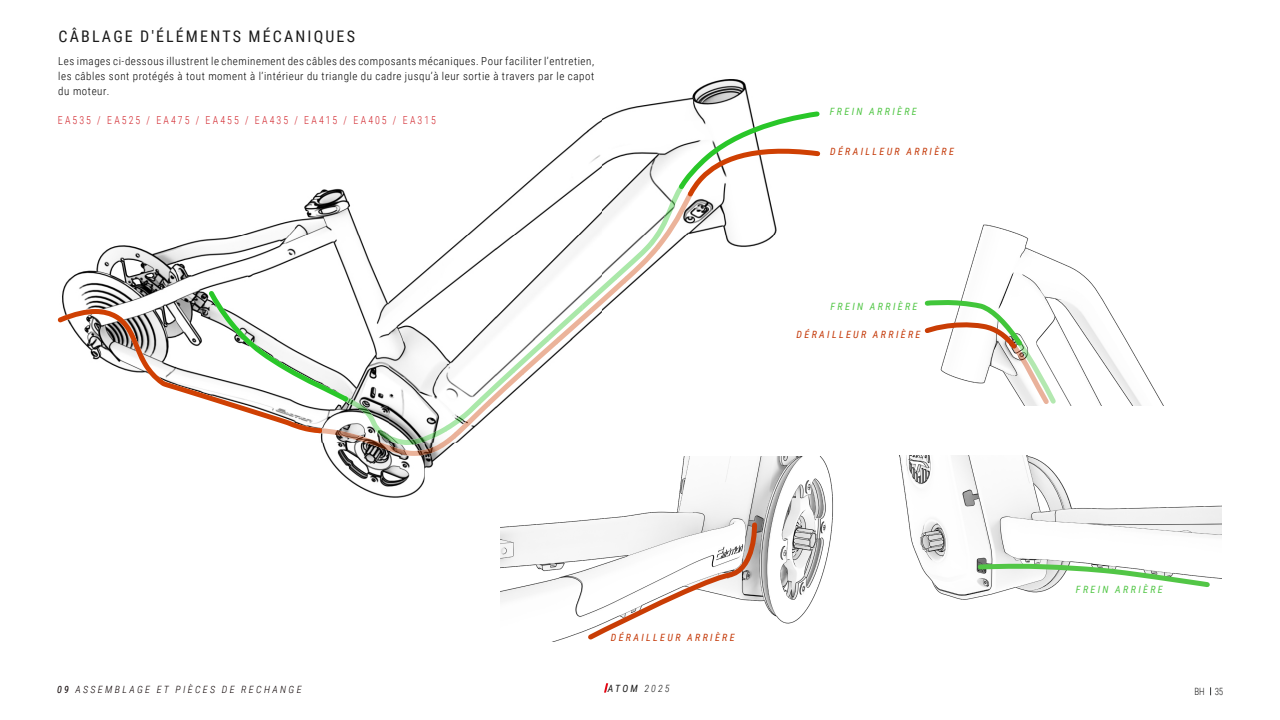
<style>
.page{position:relative;width:1280px;height:720px;background:#fff}
.page>*{position:absolute;margin:0;border:0;box-sizing:border-box;transform-origin:0 0}
.TITULOS_SECUNDARIOS{font:16px "Roboto Condensed";letter-spacing:.135em;color:#1a1a1a}
.texto{font:300 11px/15px "Roboto Condensed";letter-spacing:.05em;color:#000;text-align:justify}
.referencia_bici{font:300 11px "Roboto Condensed";letter-spacing:.21em;color:#d1232a;scale:.9 1}
.pie_gama{font:italic 10px "Roboto Condensed";letter-spacing:.235em;color:#c43908}
.pie_gama-2{font:italic 10px "Roboto Condensed";letter-spacing:.235em;color:#52c646}
.pie_gama-3{font:italic 300 10px "Roboto Condensed";letter-spacing:.235em;color:#0b0002}
.t1{font:italic 10px "Roboto Condensed";color:#1a1a1a}
.t2{font:300 10px "Roboto Condensed";color:#1a1a1a;scale:.9 1}
.s1{font-weight:400}
.s2{font-weight:300}
</style>
<div class="page">
<svg style="left:604px;top:683px;width:4px;height:10px"></svg>
<img style="left:899px;top:456px;width:323px;height:144px">
<img style="left:961px;top:224px;width:203px;height:181px">
<svg style="left:924px;top:298px;width:133px;height:107px"></svg>
<svg style="left:975px;top:562px;width:237px;height:28px"></svg>
<img style="left:57px;top:79px;width:720px;height:466px">
<img style="left:660px;top:201px;width:33px;height:48px">
<img style="left:625px;top:248px;width:35px;height:36px">
<img style="left:592px;top:280px;width:33px;height:34px">
<img style="left:558px;top:311px;width:34px;height:33px">
<img style="left:523px;top:342px;width:35px;height:33px">
<img style="left:489px;top:373px;width:34px;height:33px">
<img style="left:455px;top:405px;width:34px;height:34px">
<img style="left:319px;top:432px;width:136px;height:24px">
<img style="left:650px;top:184px;width:34px;height:64px">
<img style="left:616px;top:240px;width:35px;height:40px">
<img style="left:582px;top:273px;width:35px;height:38px">
<img style="left:548px;top:304px;width:35px;height:38px">
<img style="left:514px;top:334px;width:35px;height:39px">
<img style="left:480px;top:366px;width:35px;height:39px">
<img style="left:344px;top:397px;width:34px;height:37px">
<img style="left:446px;top:397px;width:34px;height:35px">
<img style="left:378px;top:426px;width:68px;height:19px">
<svg style="left:58px;top:291px;width:290px;height:142px"></svg>
<svg style="left:675px;top:108px;width:146px;height:93px"></svg>
<img style="left:501px;top:456px;width:332px;height:186px">
<svg style="left:586px;top:520px;width:174px;height:122px"></svg>
<p class="TITULOS_SECUNDARIOS" style="left:59px;top:25px;width:298px">CÂBLAGE D'ÉLÉMENTS MÉCANIQUES</p>
<p class="texto" style="left:58px;top:53px;width:537px">Les images ci-dessous illustrent le cheminement des câbles des composants mécaniques. Pour faciliter l’entretien, les câbles sont protégés à tout moment à l’intérieur du triangle du cadre jusqu’à leur sortie à travers par le capot du moteur.</p>
<p class="referencia_bici" style="left:58px;top:113px;width:422px">EA535 / EA525 / EA475 / EA455 / EA435 / EA415 / EA405 / EA315</p>
<p class="pie_gama-2" style="left:830px;top:105px;width:88px">FREIN ARRIÈRE</p>
<p class="pie_gama" style="left:830px;top:145px;width:125px">DÉRAILLEUR ARRIÈRE</p>
<p class="pie_gama-2" style="left:831px;top:299px;width:88px">FREIN ARRIÈRE</p>
<p class="pie_gama" style="left:797px;top:327px;width:125px">DÉRAILLEUR ARRIÈRE</p>
<p class="pie_gama-3" style="left:57px;top:683px;width:246px"><span class="s1">09</span> ASSEMBLAGE ET PIÈCES DE RECHANGE</p>
<p class="pie_gama" style="left:611px;top:631px;width:125px">DÉRAILLEUR ARRIÈRE</p>
<p class="pie_gama-2" style="left:1076px;top:582px;width:88px">FREIN ARRIÈRE</p>
<p class="t1" style="left:608px;top:682px;width:63px">ATOM <span class="s2">2025</span></p>
<p class="t2" style="left:1194px;top:685px;width:34px">BH 35</p>
</div>
